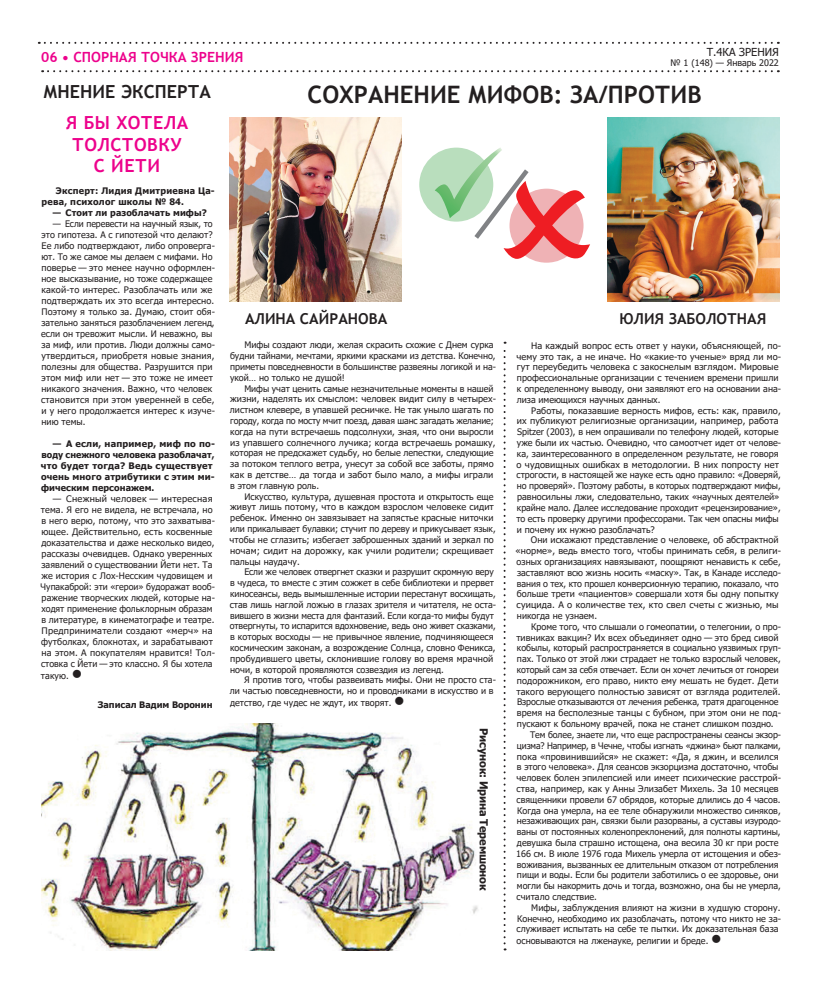
<style>
.page{position:relative;width:820px;height:993px;background:#fff}
.page>*{position:absolute;margin:0;border:0;box-sizing:border-box;transform-origin:0 0}
.t1{font:700 24px "Trebuchet MS";color:#231f20}
.t2{font:700 18px/21.6px "Trebuchet MS";letter-spacing:.025em;color:#ed028c;text-align:center}
.t3{font:700 18px "Trebuchet MS";color:#231f20}
.t4{font:700 15px "Trebuchet MS";color:#231f20}
.t5{font:700 14px "Trebuchet MS";color:#ed028c}
.t6{font:700 11px "Tahoma";letter-spacing:-.015em;color:#231f20}
.t7{font:11px "Tahoma";color:#231f20}
.t8{font:9px/10.8px "Tahoma";color:#231f20}
.t9{font:700 9px/11px "Tahoma";letter-spacing:.015em;color:#231f20}
</style>
<div class="page">
<svg style="left:42px;top:70px;width:729px;height:2px"></svg>
<svg style="left:39px;top:42px;width:732px;height:2px"></svg>
<div style="left:419px;top:147px;width:74px;height:74px;background:#b9debd;border-radius:50%"></div>
<svg style="left:434px;top:147px;width:156px;height:112px"></svg>
<img style="left:230px;top:118px;width:171px;height:183px">
<svg style="left:503px;top:341px;width:2px;height:609px"></svg>
<img style="left:607px;top:118px;width:171px;height:183px">
<img style="left:41px;top:723px;width:437px;height:227px">
<p class="t7" style="left:706px;top:44px;width:74px">Т.4КА ЗРЕНИЯ</p>
<p class="t8" style="left:670px;top:58px;width:110px">№ 1 (148) — Январь 2022</p>
<h3 class="t5" style="left:41px;top:48px;width:204px">06 • СПОРНАЯ ТОЧКА ЗРЕНИЯ</h3>
<h2 class="t3" style="left:44px;top:81px;width:169px">МНЕНИЕ ЭКСПЕРТА</h2>
<h2 class="t2" style="left:66px;top:112px;width:124px">Я БЫ ХОТЕЛА<br>ТОЛСТОВКУ<br>С ЙЕТИ</h2>
<p class="t9" style="left:42px;top:186px;width:175px;text-indent:14px">Эксперт: Лидия Дмитриевна Ца&shy;рева, психолог школы № 84.</p>
<p class="t9" style="left:53px;top:207px;width:155px">— Стоит ли разоблачать мифы?</p>
<p class="t8" style="left:41px;top:218px;width:175px;text-indent:12px">— Если перевести на научный язык, то это гипотеза. А с гипотезой что делают?<br>Ее либо подтверждают, либо опроверга&shy;ют. То же самое мы делаем с мифами. Но поверье — это менее научно оформлен&shy;ное высказывание, но тоже содержащее какой-то интерес. Разоблачать или же подтверждать их это всегда интересно.<br>Поэтому я только за. Думаю, стоит обя&shy;зательно заняться разоблачением легенд, если он тревожит мысли. И неважно, вы за миф, или против. Люди должны само&shy;утвердиться, приобретя новые знания, полезны для общества. Разрушится при этом миф или нет — это тоже не имеет никакого значения. Важно, что человек становится при этом уверенней в себе, и у него продолжается интерес к изуче&shy;нию темы.</p>
<p class="t9" style="left:41px;top:438px;width:175px;text-indent:12px">— А если, например, миф по по&shy;воду снежного человека разоблачат, что будет тогда? Ведь существует очень много атрибутики с этим ми&shy;фическим персонажем.</p>
<p class="t8" style="left:41px;top:493px;width:176px;text-indent:12px">— Снежный человек — интересная тема. Я его не видела, не встречала, но в него верю, потому, что это захватыва&shy;ющее. Действительно, есть косвенные доказательства и даже несколько видео, рассказы очевидцев. Однако уверенных заявлений о существовании Йети нет. Та же история с Лох-Несским чудовищем и Чупакаброй: эти «герои» будоражат вооб&shy;ражение творческих людей, которые на&shy;ходят применение фольклорным образам в литературе, в кинематографе и театре.<br>Предприниматели создают «мерч» на футболках, блокнотах, и зарабатывают на этом. А покупателям нравится! Тол&shy;стовка с Йети — это классно. Я бы хотела</p>
<p class="t8" style="left:41px;top:670px;width:43px">такую. ●</p>
<p class="t9" style="left:98px;top:699px;width:116px">Записал Вадим Воронин</p>
<h1 class="t1" style="left:307px;top:80px;width:395px">СОХРАНЕНИЕ МИФОВ: ЗА/ПРОТИВ</h1>
<h3 class="t4" style="left:245px;top:309px;width:144px">АЛИНА САЙРАНОВА</h3>
<h3 class="t4" style="left:619px;top:309px;width:148px">ЮЛИЯ ЗАБОЛОТНАЯ</h3>
<p class="t8" style="left:230px;top:340px;width:267px;text-indent:14px">Мифы создают люди, желая скрасить схожие с Днем сурка будни тайнами, мечтами, яркими красками из детства. Конечно, приметы повседневности в большинстве развеяны логикой и на&shy;укой… но только не душой!</p>
<p class="t8" style="left:230px;top:383px;width:267px;text-indent:14px">Мифы учат ценить самые незначительные моменты в нашей жизни, наделять их смыслом: человек видит силу в четырех&shy;листном клевере, в упавшей ресничке. Не так уныло шагать по городу, когда по мосту мчит поезд, давая шанс загадать желание; когда на пути встречаешь подсолнухи, зная, что они выросли из упавшего солнечного лучика; когда встречаешь ромашку, которая не предскажет судьбу, но белые лепестки, следующие за потоком теплого ветра, унесут за собой все заботы, прямо как в детстве… да тогда и забот было мало, а мифы играли в этом главную роль.</p>
<p class="t8" style="left:229px;top:491px;width:267px;text-indent:15px">Искусство, культура, душевная простота и открытость еще живут лишь потому, что в каждом взрослом человеке сидит ребенок. Именно он завязывает на запястье красные ниточки или прикалывает булавки; стучит по дереву и прикусывает язык, чтобы не сглазить; избегает заброшенных зданий и зеркал по ночам; сидит на дорожку, как учили родители; скрещивает пальцы наудачу.</p>
<p class="t8" style="left:230px;top:567px;width:268px;text-indent:15px">Если же человек отвергнет сказки и разрушит скромную веру в чудеса, то вместе с этим сожжет в себе библиотеки и прервет киносеансы, ведь вымышленные истории перестанут восхищать, став лишь наглой ложью в глазах зрителя и читателя, не оста&shy;вившего в жизни места для фантазий. Если когда-то мифы будут отвергнуты, то испарится вдохновение, ведь оно живет сказками, в которых восходы — не привычное явление, подчиняющееся космическим законам, а возрождение Солнца, словно Феникса, пробудившего цветы, склонившие голову во время мрачной ночи, в которой проявляются созвездия из легенд.</p>
<p class="t8" style="left:230px;top:675px;width:267px;text-align:right">Я против того, чтобы развеивать мифы. Они не просто ста-<br>ли частью повседневности, но и проводниками в искусство и в</p>
<p class="t8" style="left:230px;top:697px;width:176px">детство, где чудес не ждут, их творят. ●</p>
<p class="t8" style="left:516px;top:340px;width:266px;text-indent:15px">На каждый вопрос есть ответ у науки, объясняющей, по&shy;чему это так, а не иначе. Но «какие-то ученые» вряд ли мо&shy;гут переубедить человека с закоснелым взглядом. Мировые профессиональные организации с течением времени пришли к определенному выводу, они заявляют его на основании ана&shy;лиза имеющихся научных данных.</p>
<p class="t8" style="left:516px;top:405px;width:266px;text-indent:15px">Работы, показавшие верность мифов, есть: как, правило, их публикуют религиозные организации, например, работа Spitzer (2003), в нем опрашивали по телефону людей, которые уже были их частью. Очевидно, что самоотчет идет от челове&shy;ка, заинтересованного в определенном результате, не говоря о чудовищных ошибках в методологии. В них попросту нет строгости, в настоящей же науке есть одно правило: «Доверяй, но проверяй». Поэтому работы, в которых подтверждают мифы, равносильны лжи, следовательно, таких «научных деятелей» крайне мало. Далее исследование проходит «рецензирование», то есть проверку другими профессорами. Так чем опасны мифы и почему их нужно разоблачать?</p>
<p class="t8" style="left:515px;top:535px;width:267px;text-indent:15px">Они искажают представление о человеке, об абстрактной «норме», ведь вместо того, чтобы принимать себя, в религи&shy;озных организациях навязывают, поощряют ненависть к себе, заставляют всю жизнь носить «маску». Так, в Канаде исследо&shy;вания о тех, кто прошел конверсионную терапию, показало, что больше трети «пациентов» совершали хотя бы одну попытку суицида. А о количестве тех, кто свел счеты с жизнью, мы никогда не узнаем.</p>
<p class="t8" style="left:531px;top:621px;width:251px">Кроме того, что слышали о гомеопатии, о телегонии, о про-</p>
<p class="t8" style="left:516px;top:632px;width:263px">тивниках вакцин? Их всех объединяет одно — это бред сивой</p>
<p class="t8" style="left:516px;top:643px;width:265px">кобылы, который распространяется в социально уязвимых груп-</p>
<p class="t8" style="left:516px;top:653px;width:265px">пах. Только от этой лжи страдает не только взрослый человек,</p>
<p class="t8" style="left:516px;top:664px;width:263px">который сам за себя отвечает. Если он хочет лечиться от гонореи</p>
<p class="t8" style="left:516px;top:675px;width:263px">подорожником, его право, никто ему мешать не будет. Дети</p>
<p class="t8" style="left:516px;top:686px;width:265px">такого верующего полностью зависят от взгляда родителей.</p>
<p class="t8" style="left:517px;top:697px;width:263px">Взрослые отказываются от лечения ребенка, тратя драгоценное</p>
<p class="t8" style="left:516px;top:707px;width:265px">время на бесполезные танцы с бубном, при этом они не под-</p>
<p class="t8" style="left:516px;top:718px;width:258px">пускают к больному врачей, пока не станет слишком поздно.</p>
<p class="t8" style="left:530px;top:729px;width:252px">Тем более, знаете ли, что еще распространены сеансы экзор-</p>
<p class="t8" style="left:516px;top:740px;width:265px">цизма? Например, в Чечне, чтобы изгнать «джина» бьют палками,</p>
<p class="t8" style="left:516px;top:751px;width:263px">пока «провинившийся» не скажет: «Да, я джин, и вселился</p>
<p class="t8" style="left:516px;top:761px;width:263px">в этого человека». Для сеансов экзорцизма достаточно, чтобы</p>
<p class="t8" style="left:516px;top:772px;width:266px">человек болен эпилепсией или имеет психические расстрой-</p>
<p class="t8" style="left:516px;top:783px;width:263px">ства, например, как у Анны Элизабет Михель. За 10 месяцев</p>
<p class="t8" style="left:516px;top:794px;width:265px">священники провели 67 обрядов, которые длились до 4 часов.</p>
<p class="t8" style="left:517px;top:805px;width:265px">Когда она умерла, на ее теле обнаружили множество синяков,</p>
<p class="t8" style="left:516px;top:815px;width:265px">незаживающих ран, связки были разорваны, а суставы изуродо-</p>
<p class="t8" style="left:516px;top:826px;width:265px">ваны от постоянных коленопреклонений, для полноты картины,</p>
<p class="t8" style="left:516px;top:837px;width:263px">девушка была страшно истощена, она весила 30 кг при росте</p>
<p class="t8" style="left:516px;top:848px;width:265px">166 см. В июле 1976 года Михель умерла от истощения и обез-</p>
<p class="t8" style="left:516px;top:859px;width:263px">воживания, вызванных ее длительным отказом от потребления</p>
<p class="t8" style="left:516px;top:869px;width:263px">пищи и воды. Если бы родители заботились о ее здоровье, они</p>
<p class="t8" style="left:516px;top:880px;width:265px">могли бы накормить дочь и тогда, возможно, она бы не умерла,</p>
<p class="t8" style="left:516px;top:891px;width:82px">считало следствие.</p>
<p class="t8" style="left:531px;top:902px;width:251px">Мифы, заблуждения влияют на жизни в худшую сторону.</p>
<p class="t8" style="left:517px;top:913px;width:265px">Конечно, необходимо их разоблачать, потому что никто не за-</p>
<p class="t8" style="left:516px;top:923px;width:263px">служивает испытать на себе те пытки. Их доказательная база</p>
<p class="t8" style="left:516px;top:935px;width:206px">основываются на лженауке, религии и бреде. ●</p>
<p class="t6" style="left:491px;top:727px;width:164px;rotate:90deg">Рисунок: Ирина Теремшонок</p>
</div>
